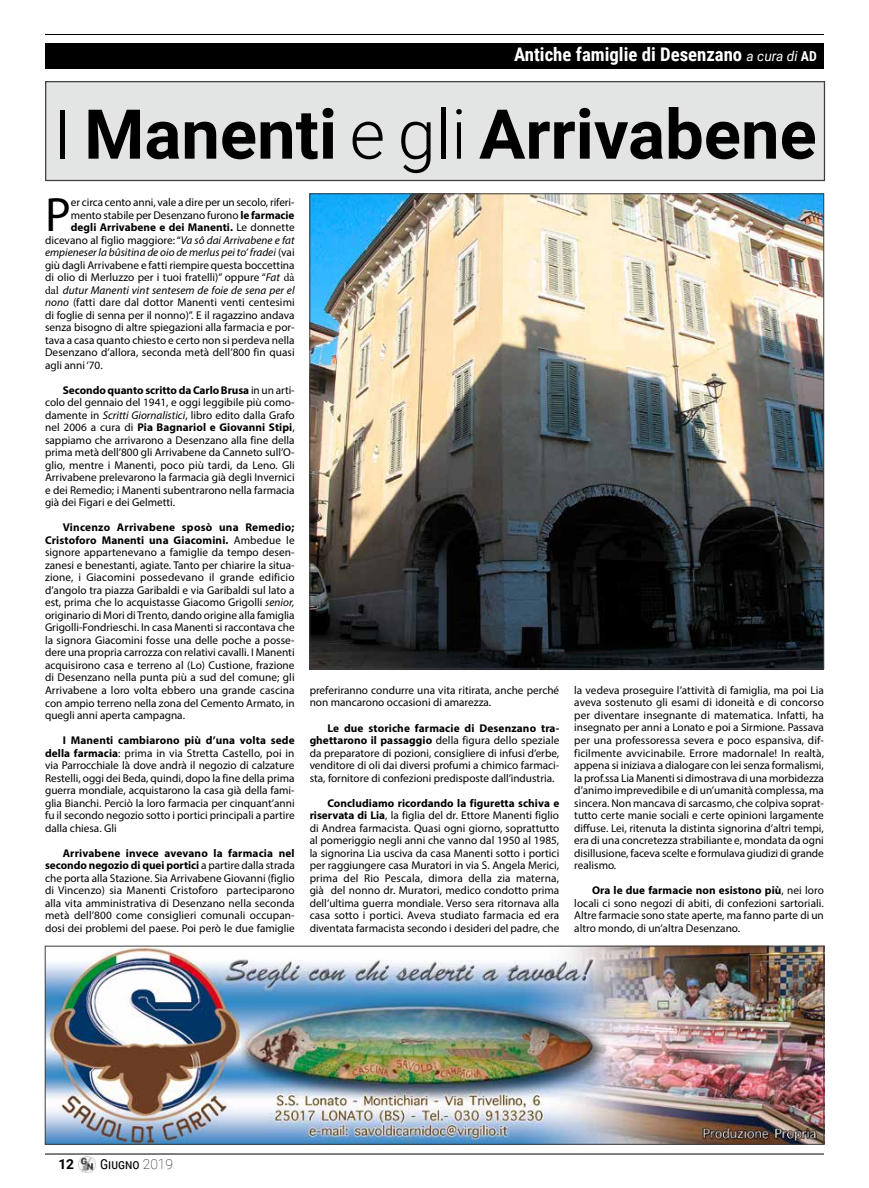
<style>
.page{position:relative;width:869px;height:1188px;background:#fff}
.page>*{position:absolute;margin:0;border:0;box-sizing:border-box;transform-origin:0 0}
.t1{font:700 68.75px "Roboto";color:#000}
.t2{font:48.38px "Myriad Pro";color:#000}
.t3{font:700 18.75px "Roboto Condensed";color:#fff}
.t4{font:13.75px "Roboto Condensed";color:#000}
.t5{font:700 13.75px "Roboto";color:#000}
.t6{font:11.25px/12.5px "Myriad Pro";color:#000;text-align:justify}
.t7{font:italic 11.25px "Myriad Pro";color:#000}
.t8{font:700 11.25px "Myriad Pro";letter-spacing:.005em;color:#000}
.s1{font-family:"Roboto";font-weight:400;font-style:italic;font-size:13.75px}
.s2{font-size:13.75px}
.s3{font-weight:300}
.s4{font-weight:700}
.s5{font-weight:400}
.s6{font-style:italic}
.s7{font-style:normal}
.s8{font-family:"Times New Roman"}
.s9{font-family:"Times New Roman";font-style:normal}
.s10{font-family:"Roboto";font-weight:100}
</style>
<div class="page">
<hr style="left:45px;top:34px;width:778px;height:1px;background:#000">
<hr style="left:45px;top:1153px;width:778px;height:1px;background:#000">
<img style="left:79px;top:1156px;width:17px;height:16px">
<div style="left:45px;top:43px;width:778px;height:25px;background:#000"></div>
<div style="left:46px;top:82px;width:778px;height:98px;background:#e3e4e4"></div>
<div style="left:45px;top:81px;width:779px;height:100px;border:1px solid #3e3d40"></div>
<img style="left:47px;top:947px;width:774px;height:195px">
<div style="left:45px;top:945px;width:778px;height:199px;border:1px solid #3e3d40"></div>
<img style="left:311px;top:195px;width:510px;height:471px">
<h3 class="t3" style="left:514px;top:41px;width:304px">Antiche famiglie di Desenzano <span class="s1">a cura di</span> <span class="s2">AD</span></h3>
<h1 class="t1" style="left:53px;top:86px;width:764px"><span class="s3">I</span> Manenti <span class="s3">e gli</span> Arrivabene</h1>
<h2 class="t2" style="left:45px;top:185px;width:27px">P</h2>
<p class="t6" style="left:71px;top:196px;width:225px">er circa cento anni, vale a dire per un secolo, riferi-</p>
<p class="t6" style="left:71px;top:208px;width:225px">mento stabile per Desenzano furono <span class="s4">le farmacie</span></p>
<p class="t8" style="left:71px;top:220px;width:225px">degli Arrivabene e dei Manenti. <span class="s5">Le donnette</span></p>
<p class="t6" style="left:45px;top:233px;width:251px">dicevano al figlio maggiore: “<span class="s6">Va sô dai Arrivabene e fat</span></p>
<p class="t7" style="left:45px;top:245px;width:251px">empieneser la bûsitina de oio de merlus pei to’ fradei <span class="s7">(vai</span></p>
<p class="t6" style="left:45px;top:258px;width:251px">giù dagli Arrivabene e fatti riempire questa boccettina</p>
<p class="t6" style="left:45px;top:271px;width:251px">di olio di Merluzzo per i tuoi fratelli)” oppure “<span class="s6">Fat</span> <span class="s8">dà</span></p>
<p class="t7" style="left:45px;top:283px;width:251px"><span class="s9">dal</span> dutur Manenti vint sentesem de foie de sena per el</p>
<p class="t6" style="left:45px;top:296px;width:251px"><span class="s6">nono</span> (fatti dare dal dottor Manenti venti centesimi</p>
<p class="t6" style="left:45px;top:308px;width:251px">di foglie di senna per il nonno)”. E il ragazzino andava</p>
<p class="t6" style="left:45px;top:321px;width:251px">senza bisogno di altre spiegazioni alla farmacia e por-</p>
<p class="t6" style="left:45px;top:333px;width:251px">tava a casa quanto chiesto e certo non si perdeva nella</p>
<p class="t6" style="left:45px;top:346px;width:251px">Desenzano d’allora, seconda metà dell’800 fin quasi</p>
<p class="t6" style="left:45px;top:358px;width:59px">agli anni ‘70.</p>
<p class="t6" style="left:45px;top:383px;width:251px;text-indent:18px"><span class="s4">Secondo quanto scritto da Carlo Brusa</span> in un arti&shy;colo del gennaio del 1941, e oggi leggibile più como&shy;damente in <span class="s6">Scritti Giornalistici</span>, libro edito dalla Grafo nel 2006 a cura di <span class="s4">Pia Bagnariol e Giovanni Stipi</span>, sappiamo che arrivarono a Desenzano alla fine della prima metà dell’800 gli Arrivabene da Canneto sull’O&shy;glio, mentre i Manenti, poco più tardi, da Leno. Gli Arrivabene prelevarono la farmacia già degli Invernici e dei Remedio; i Manenti subentrarono nella farmacia già dei Figari e dei Gelmetti.</p>
<p class="t6" style="left:45px;top:521px;width:251px;text-indent:18px"><span class="s4">Vincenzo Arrivabene sposò una Remedio; Cristoforo Manenti una Giacomini.</span> Ambedue le signore appartenevano a famiglie da tempo desen&shy;zanesi e benestanti, agiate. Tanto per chiarire la situa&shy;zione, i Giacomini possedevano il grande edificio d’angolo tra piazza Garibaldi e via Garibaldi sul lato a est, prima che lo acquistasse Giacomo Grigolli <span class="s6">senior, </span>originario di Mori di Trento, dando origine alla famiglia Grigolli-Fondrieschi. In casa Manenti si raccontava che la signora Giacomini fosse una delle poche a posse&shy;dere una propria carrozza con relativi cavalli. I Manenti acquisirono casa e terreno al (Lo) Custione, frazione di Desenzano nella punta più a sud del comune; gli Arrivabene a loro volta ebbero una grande cascina con ampio terreno nella zona del Cemento Armato, in quegli anni aperta campagna.</p>
<p class="t6" style="left:45px;top:733px;width:251px;text-indent:18px"><span class="s4">I Manenti cambiarono più d’una volta sede della farmacia</span>: prima in via Stretta Castello, poi in via Parrocchiale là dove andrà il negozio di calzature Restelli, oggi dei Beda, quindi, dopo la fine della prima guerra mondiale, acquistarono la casa già della fami&shy;glia Bianchi. Perciò la loro farmacia per cinquant’anni fu il secondo negozio sotto i portici principali a partire dalla chiesa. Gli</p>
<p class="t6" style="left:45px;top:846px;width:251px;text-indent:18px"><span class="s4">Arrivabene invece avevano la farmacia nel secondo negozio di quei portici</span> a partire dalla strada che porta alla Stazione. Sia Arrivabene Giovanni (figlio di Vincenzo) sia Manenti Cristoforo parteciparono alla vita amministrativa di Desenzano nella seconda metà dell’800 come consiglieri comunali occupan&shy;dosi dei problemi del paese. Poi però le due famiglie</p>
<p class="t6" style="left:309px;top:683px;width:251px">preferiranno condurre una vita ritirata, anche perché non mancarono occasioni di amarezza.</p>
<p class="t6" style="left:309px;top:721px;width:251px;text-indent:18px"><span class="s4">Le due storiche farmacie di Desenzano tra&shy;ghettarono il passaggio</span> della figura dello speziale da preparatore di pozioni, consigliere di infusi d’erbe, venditore di oli dai diversi profumi a chimico farmaci&shy;sta, fornitore di confezioni predisposte dall’industria.</p>
<p class="t6" style="left:309px;top:796px;width:251px;text-indent:18px"><span class="s4">Concludiamo ricordando la figuretta schiva e riservata di Lia</span>, la figlia del dr. Ettore Manenti figlio di Andrea farmacista. Quasi ogni giorno, soprattutto al pomeriggio negli anni che vanno dal 1950 al 1985, la signorina Lia usciva da casa Manenti sotto i portici per raggiungere casa Muratori in via S. Angela Merici, prima del Rio Pescala, dimora della zia materna, già del nonno dr. Muratori, medico condotto prima dell’ultima guerra mondiale. Verso sera ritornava alla casa sotto i portici. Aveva studiato farmacia ed era diventata farmacista secondo i desideri del padre, che</p>
<p class="t6" style="left:574px;top:683px;width:251px">la vedeva proseguire l’attività di famiglia, ma poi Lia aveva sostenuto gli esami di idoneità e di concorso per diventare insegnante di matematica. Infatti, ha insegnato per anni a Lonato e poi a Sirmione. Passava per una professoressa severa e poco espansiva, dif&shy;ficilmente avvicinabile. Errore madornale! In realtà, appena si iniziava a dialogare con lei senza formalismi, la prof.ssa Lia Manenti si dimostrava di una morbidezza d’animo imprevedibile e di un’umanità complessa, ma sincera. Non mancava di sarcasmo, che colpiva soprat&shy;tutto certe manie sociali e certe opinioni largamente diffuse. Lei, ritenuta la distinta signorina d’altri tempi, era di una concretezza strabiliante e, mondata da ogni disillusione, faceva scelte e formulava giudizi di grande realismo.</p>
<p class="t6" style="left:574px;top:883px;width:251px;text-indent:18px"><span class="s4">Ora le due farmacie non esistono più</span>, nei loro locali ci sono negozi di abiti, di confezioni sartoriali.<br>Altre farmacie sono state aperte, ma fanno parte di un altro mondo, di un’altra Desenzano.</p>
<p class="t5" style="left:58px;top:1154px;width:17px">12</p>
<p class="t4" style="left:100px;top:1154px;width:74px">Giugno <span class="s10">2019</span></p>
</div>
